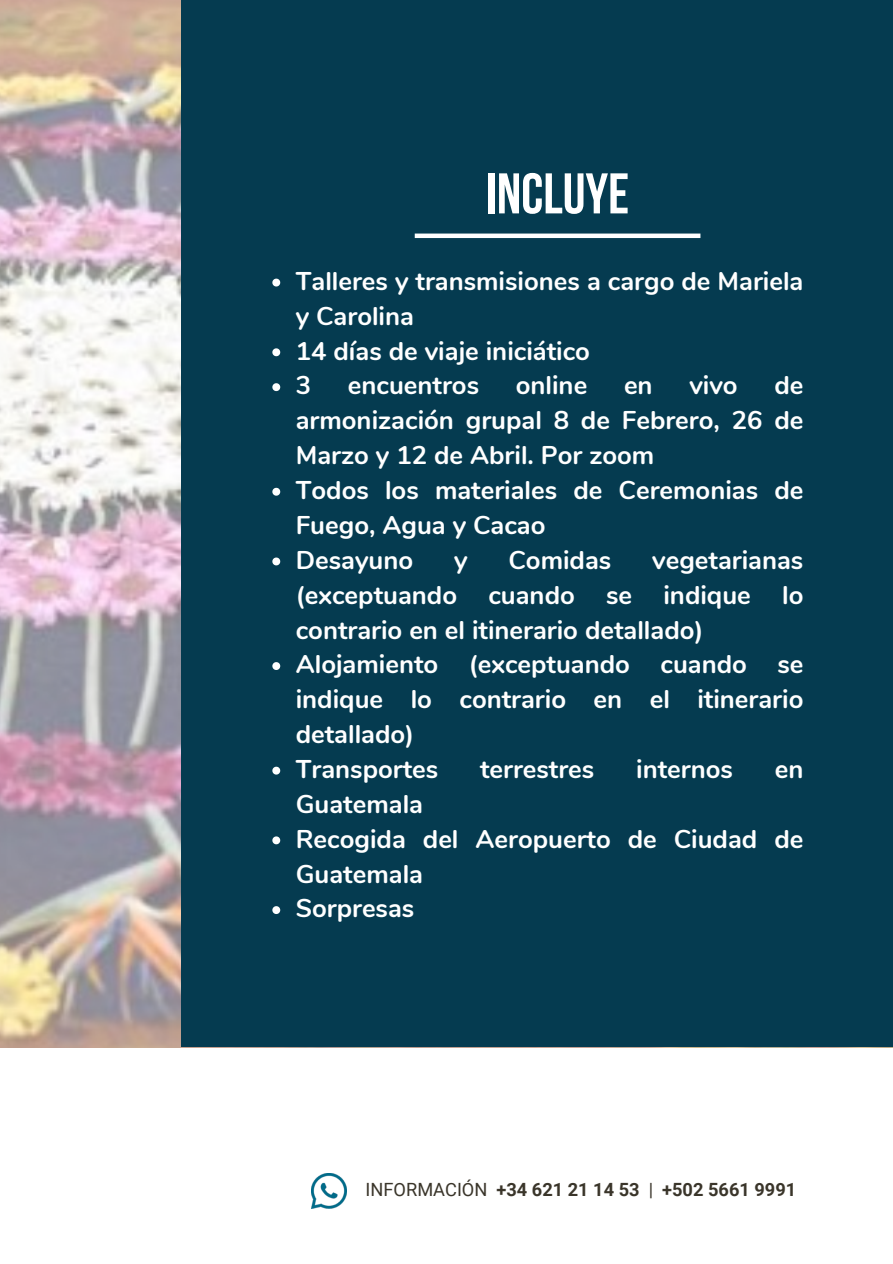
<style>
.page{position:relative;width:893px;height:1264px;background:#fff}
.page>*{position:absolute;margin:0;border:0;box-sizing:border-box;transform-origin:0 0}
.t1{font:700 57.15px "Bebas Neue";color:#fff}
.t2{font:700 25.65px/34.8px "Nunito";color:#fff}
.t3{font:700 18.15px "Roboto";color:#3a352a}
.s1{font-weight:400}
</style>
<div class="page">
<img style="left:0;top:0;width:181px;height:1046px">
<div style="left:181px;top:0;width:711px;height:1047px;background:#053b50"></div>
<svg style="left:272px;top:278px;width:8px;height:8px"></svg>
<svg style="left:272px;top:348px;width:8px;height:8px"></svg>
<svg style="left:272px;top:383px;width:8px;height:8px"></svg>
<svg style="left:272px;top:488px;width:8px;height:7px"></svg>
<svg style="left:272px;top:557px;width:8px;height:8px"></svg>
<svg style="left:272px;top:662px;width:8px;height:8px"></svg>
<svg style="left:272px;top:766px;width:8px;height:8px"></svg>
<svg style="left:272px;top:836px;width:8px;height:8px"></svg>
<svg style="left:272px;top:906px;width:8px;height:8px"></svg>
<img style="left:312px;top:1173px;width:34px;height:34px">
<div style="left:414px;top:233px;width:286px;height:5px;background:#fff"></div>
<h1 class="t1" style="left:486px;top:170px;width:145px">INCLUYE</h1>
<p class="t2" style="left:296px;top:264px;width:509px">Talleres y transmisiones a cargo de Mariela y Carolina<br>14 días de viaje iniciático<br>3</p>
<p class="t2" style="left:348px;top:368px;width:133px">encuentros</p>
<p class="t2" style="left:516px;top:368px;width:73px">online</p>
<p class="t2" style="left:624px;top:368px;width:30px">en</p>
<p class="t2" style="left:689px;top:368px;width:50px">vivo</p>
<p class="t2" style="left:296px;top:368px;width:509px;text-indent:478px">de armonización grupal 8 de Febrero, 26 de<br>Marzo y 12 de Abril. Por zoom<br>Todos los materiales de Ceremonias de<br>Fuego, Agua y Cacao<br>Desayuno</p>
<p class="t2" style="left:296px;top:543px;width:509px;text-indent:356px">vegetarianas (exceptuando cuando se indique lo contrario en el itinerario detallado)<br>Alojamiento (exceptuando cuando se indique lo contrario en el itinerario detallado)<br>Transportes</p>
<p class="t2" style="left:454px;top:543px;width:15px">y</p>
<p class="t2" style="left:508px;top:543px;width:104px">Comidas</p>
<p class="t2" style="left:480px;top:752px;width:116px">terrestres</p>
<p class="t2" style="left:636px;top:752px;width:98px">internos</p>
<p class="t2" style="left:774px;top:752px;width:30px">en</p>
<p class="t2" style="left:296px;top:787px;width:509px">Guatemala<br>Recogida del Aeropuerto de Ciudad de<br>Guatemala<br>Sorpresas</p>
<p class="t3" style="left:365px;top:1179px;width:432px"><span class="s1">INFORMACIÓN</span> +34 621 21 14 53 <span class="s1">|</span> +502 5661 9991</p>
</div>
